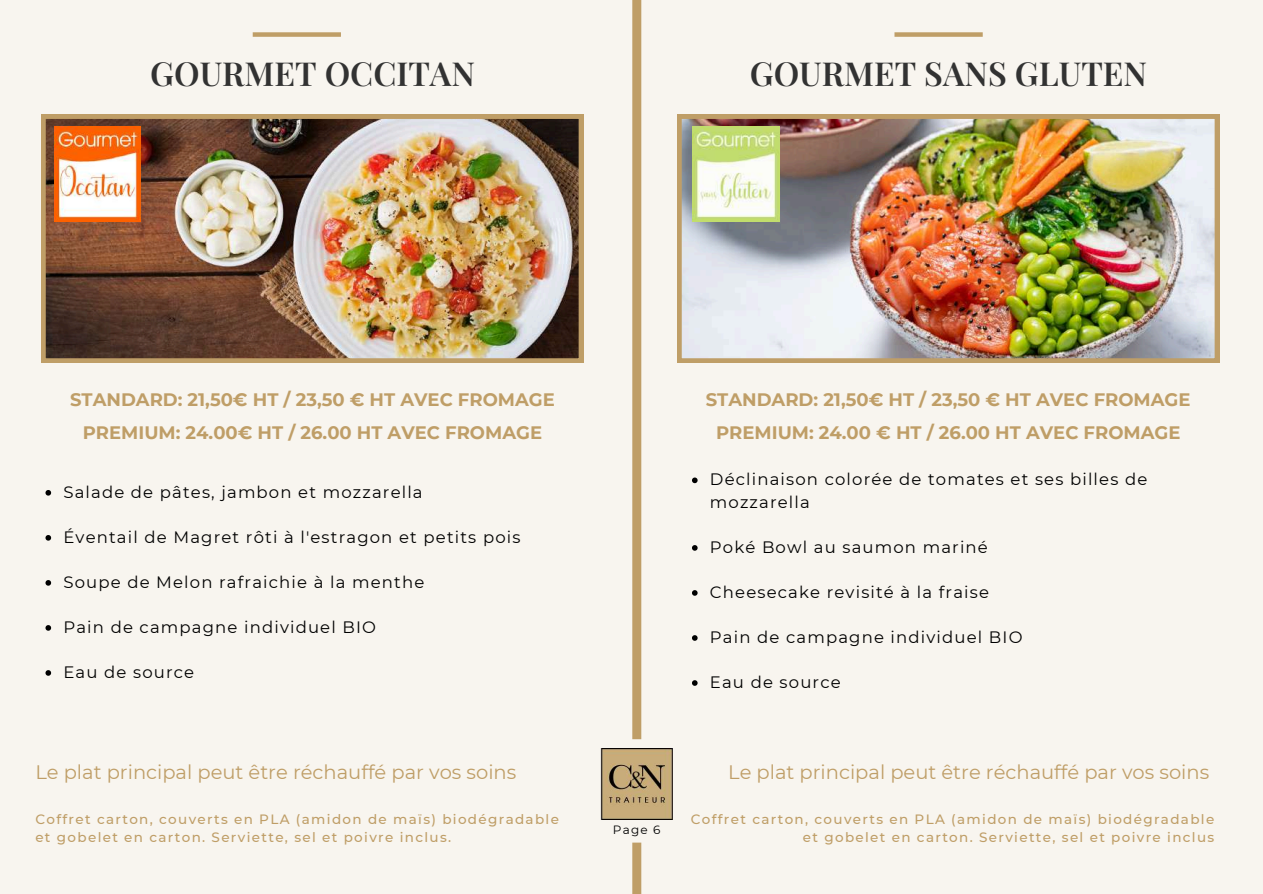
<style>
.page{position:relative;width:1263px;height:894px;background:#fff}
.page>*{position:absolute;margin:0;border:0;box-sizing:border-box;transform-origin:0 0}
.t1{font:600 33px "Playfair Display";color:#323232}
.t2{font:19.5px "Montserrat";color:#bf9e67}
.t3{font:700 18px "Montserrat";color:#bf9e67}
.t4{font:16.5px/22.5px "Montserrat";letter-spacing:.07em;color:#000}
.t5{font:500 13.5px/18px "Montserrat";letter-spacing:.1em;color:#bf9e67;text-align:right}
.t6{font:12px "Montserrat";color:#000}
</style>
<div class="page">
<div style="left:0;top:0;width:1263px;height:893px;background:#f8f5ef"></div>
<div style="left:253px;top:32px;width:88px;height:5px;background:#bf9e67"></div>
<div style="left:894px;top:32px;width:89px;height:5px;background:#bf9e67"></div>
<div style="left:632px;top:0;width:9px;height:739px;background:#bf9e67"></div>
<img style="left:601px;top:748px;width:72px;height:71px">
<div style="left:632px;top:842px;width:9px;height:51px;background:#bf9e67"></div>
<img style="left:41px;top:114px;width:542px;height:248px">
<img style="left:54px;top:127px;width:87px;height:94px">
<svg style="left:692px;top:477px;width:6px;height:6px"></svg>
<svg style="left:692px;top:545px;width:6px;height:5px"></svg>
<svg style="left:692px;top:590px;width:6px;height:5px"></svg>
<svg style="left:692px;top:635px;width:6px;height:5px"></svg>
<svg style="left:692px;top:680px;width:6px;height:5px"></svg>
<svg style="left:45px;top:490px;width:6px;height:5px"></svg>
<svg style="left:45px;top:535px;width:6px;height:5px"></svg>
<svg style="left:45px;top:580px;width:6px;height:5px"></svg>
<svg style="left:45px;top:625px;width:6px;height:5px"></svg>
<svg style="left:45px;top:670px;width:6px;height:5px"></svg>
<img style="left:677px;top:114px;width:542px;height:248px">
<img style="left:693px;top:127px;width:86px;height:94px">
<h1 class="t1" style="left:150px;top:50px;width:326px">GOURMET OCCITAN</h1>
<h1 class="t1" style="left:750px;top:50px;width:399px">GOURMET SANS GLUTEN</h1>
<p class="t3" style="left:70px;top:388px;width:486px">STANDARD: 21,50€ HT / 23,50 € HT AVEC FROMAGE</p>
<p class="t3" style="left:706px;top:388px;width:486px">STANDARD: 21,50€ HT / 23,50 € HT AVEC FROMAGE</p>
<p class="t3" style="left:83px;top:421px;width:461px">PREMIUM: 24.00€ HT / 26.00 HT AVEC FROMAGE</p>
<p class="t3" style="left:716px;top:421px;width:466px">PREMIUM: 24.00 € HT / 26.00 HT AVEC FROMAGE</p>
<p class="t4" style="left:63px;top:480px;width:361px">Salade de pâtes, jambon et mozzarella</p>
<p class="t4" style="left:63px;top:525px;width:459px">Éventail de Magret rôti à l'estragon et petits pois</p>
<p class="t4" style="left:63px;top:570px;width:362px">Soupe de Melon rafraichie à la menthe</p>
<p class="t4" style="left:63px;top:615px;width:314px">Pain de campagne individuel BIO</p>
<p class="t4" style="left:63px;top:660px;width:132px">Eau de source</p>
<p class="t4" style="left:710px;top:468px;width:439px">Déclinaison colorée de tomates et ses billes de mozzarella</p>
<p class="t4" style="left:710px;top:535px;width:280px">Poké Bowl au saumon mariné</p>
<p class="t4" style="left:710px;top:580px;width:281px">Cheesecake revisité à la fraise</p>
<p class="t4" style="left:710px;top:625px;width:314px">Pain de campagne individuel BIO</p>
<p class="t4" style="left:710px;top:670px;width:132px">Eau de source</p>
<p class="t2" style="left:35px;top:760px;width:482px">Le plat principal peut être réchauffé par vos soins</p>
<p class="t2" style="left:728px;top:760px;width:482px">Le plat principal peut être réchauffé par vos soins</p>
<p class="t5" style="left:35px;top:809px;width:525px;text-align:left">Coffret carton, couverts en PLA (amidon de maïs) biodégradable et gobelet en carton. Serviette, sel et poivre inclus.</p>
<p class="t6" style="left:613px;top:822px;width:49px">Page 6</p>
<p class="t5" style="left:691px;top:809px;width:525px">Coffret carton, couverts en PLA (amidon de maïs) biodégradable et gobelet en carton. Serviette, sel et poivre inclus</p>
</div>
